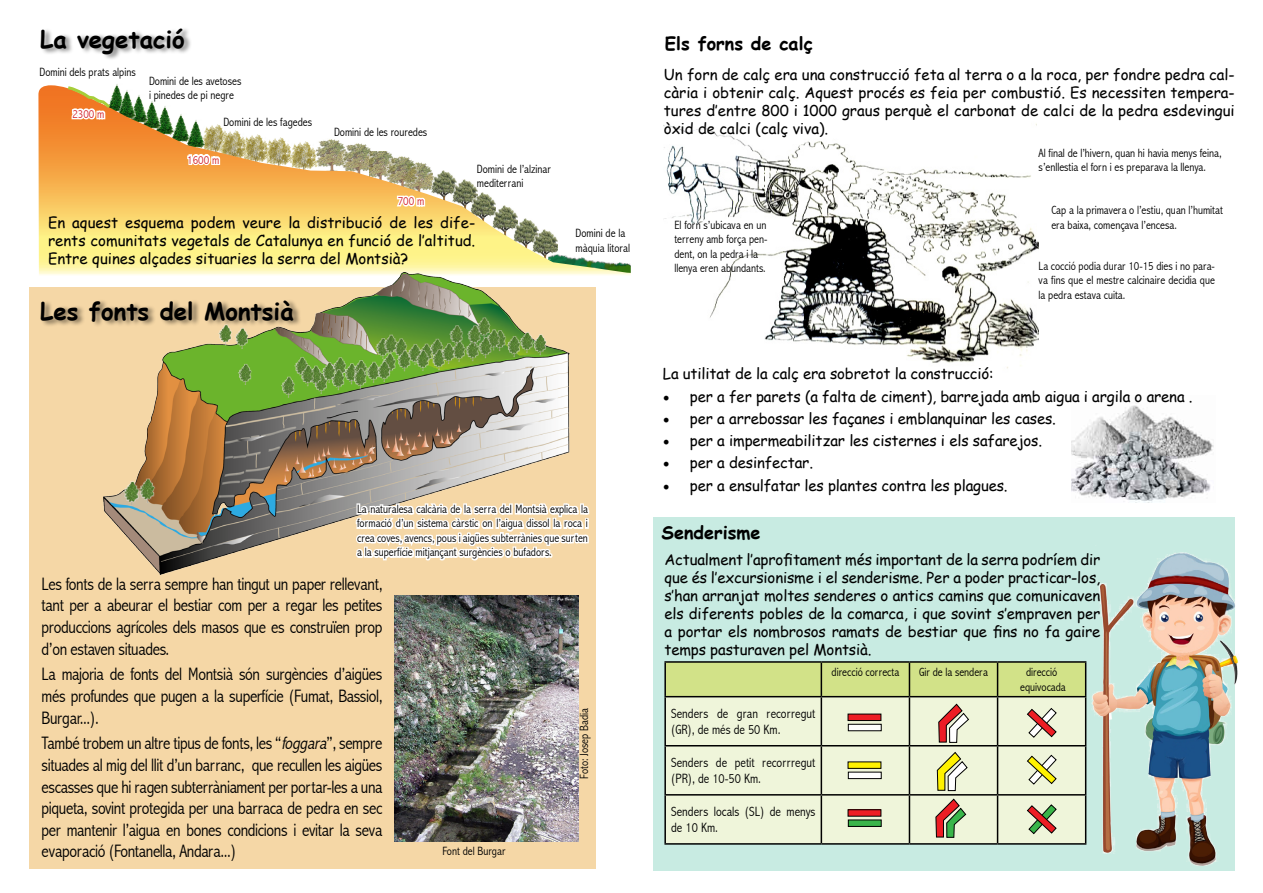
<style>
.page{position:relative;width:1263px;height:893px;background:#fff}
.page>*{position:absolute;margin:0;border:0;box-sizing:border-box;transform-origin:0 0}
.t1{font:700 24px "Comic Sans MS";color:#000}
.t2{font:300 condensed 18px/21.6px "Abadi";letter-spacing:-.02em;color:#000;text-align:justify}
.t3{font:700 18px "Comic Sans MS";color:#000}
.t4{font:15px/18px "Comic Sans MS";letter-spacing:-.01em;color:#000;text-align:justify}
.t5{font:300 condensed 13.5px/16.2px "Abadi";color:#000}
.t6{font:300 condensed 12px/14.4px "Abadi";color:#000}
.t7{font:300 condensed 12px "Abadi";color:#d2232a}
.s1{font-style:italic}
.s2{font-family:"Minion Pro";font-size:18px}
</style>
<div class="page">
<svg style="left:38px;top:85px;width:626px;height:213px"></svg>
<div style="left:29px;top:287px;width:566px;height:581px;background:#f5d7a6"></div>
<div style="left:40px;top:26px;width:152px;height:34px;background:#000;opacity:.51"></div>
<div style="left:40px;top:298px;width:262px;height:30px;background:#000;opacity:.51"></div>
<img style="left:394px;top:595px;width:184px;height:246px">
<img style="left:103px;top:273px;width:466px;height:302px">
<svg style="left:354px;top:483px;width:236px;height:80px"></svg>
<svg style="left:394px;top:193px;width:33px;height:17px"></svg>
<svg style="left:185px;top:152px;width:37px;height:18px"></svg>
<svg style="left:65px;top:85px;width:48px;height:37px"></svg>
<div style="left:631px;top:219px;width:75px;height:85px;background:#fff"></div>
<img style="left:1072px;top:403px;width:142px;height:99px">
<div style="left:653px;top:517px;width:582px;height:353px;background:#c8ebe2"></div>
<img style="left:1091px;top:552px;width:148px;height:313px">
<img style="left:664px;top:123px;width:374px;height:246px">
<div style="left:666px;top:663px;width:419px;height:33px;background:#d2e288"></div>
<div style="left:666px;top:697px;width:419px;height:146px;background:#eff5da"></div>
<hr style="left:664px;top:661px;width:157px;height:2px;background:#000">
<hr style="left:664px;top:663px;width:2px;height:33px;background:#000">
<hr style="left:821px;top:661px;width:88px;height:2px;background:#000">
<hr style="left:821px;top:663px;width:1px;height:33px;background:#000">
<hr style="left:909px;top:661px;width:88px;height:2px;background:#000">
<hr style="left:909px;top:663px;width:1px;height:33px;background:#000">
<hr style="left:997px;top:661px;width:89px;height:2px;background:#000">
<hr style="left:997px;top:663px;width:1px;height:33px;background:#000">
<hr style="left:1085px;top:663px;width:1px;height:33px;background:#000">
<hr style="left:664px;top:696px;width:157px;height:1px;background:#000">
<hr style="left:664px;top:697px;width:2px;height:48px;background:#000">
<hr style="left:821px;top:696px;width:88px;height:1px;background:#000">
<hr style="left:821px;top:697px;width:1px;height:48px;background:#000">
<hr style="left:909px;top:696px;width:88px;height:1px;background:#000">
<hr style="left:909px;top:697px;width:1px;height:48px;background:#000">
<hr style="left:997px;top:696px;width:89px;height:1px;background:#000">
<hr style="left:997px;top:697px;width:1px;height:48px;background:#000">
<hr style="left:1085px;top:697px;width:1px;height:48px;background:#000">
<hr style="left:664px;top:745px;width:157px;height:1px;background:#000">
<hr style="left:664px;top:746px;width:2px;height:48px;background:#000">
<hr style="left:821px;top:745px;width:88px;height:1px;background:#000">
<hr style="left:821px;top:746px;width:1px;height:48px;background:#000">
<hr style="left:909px;top:745px;width:88px;height:1px;background:#000">
<hr style="left:909px;top:746px;width:1px;height:48px;background:#000">
<hr style="left:997px;top:745px;width:89px;height:1px;background:#000">
<hr style="left:997px;top:746px;width:1px;height:48px;background:#000">
<hr style="left:1085px;top:746px;width:1px;height:48px;background:#000">
<hr style="left:664px;top:794px;width:157px;height:2px;background:#000">
<hr style="left:664px;top:796px;width:2px;height:47px;background:#000">
<hr style="left:821px;top:794px;width:88px;height:2px;background:#000">
<hr style="left:821px;top:796px;width:1px;height:47px;background:#000">
<hr style="left:909px;top:794px;width:88px;height:2px;background:#000">
<hr style="left:909px;top:796px;width:1px;height:47px;background:#000">
<hr style="left:997px;top:794px;width:89px;height:2px;background:#000">
<hr style="left:997px;top:796px;width:1px;height:47px;background:#000">
<hr style="left:1085px;top:796px;width:1px;height:47px;background:#000">
<hr style="left:664px;top:843px;width:157px;height:2px;background:#000">
<hr style="left:821px;top:843px;width:88px;height:2px;background:#000">
<hr style="left:909px;top:843px;width:88px;height:2px;background:#000">
<hr style="left:997px;top:843px;width:89px;height:2px;background:#000">
<div style="left:848px;top:714px;width:33px;height:6px;background:#ed1d24"></div>
<div style="left:848px;top:714px;width:33px;height:7px;border:1px solid #000"></div>
<div style="left:848px;top:724px;width:33px;height:7px;background:#fff"></div>
<div style="left:848px;top:724px;width:34px;height:7px;border:1px solid #000"></div>
<div style="left:848px;top:762px;width:33px;height:6px;background:#fff200"></div>
<div style="left:848px;top:761px;width:33px;height:8px;border:1px solid #000"></div>
<div style="left:848px;top:772px;width:33px;height:7px;background:#fff"></div>
<div style="left:848px;top:772px;width:34px;height:7px;border:1px solid #000"></div>
<div style="left:848px;top:810px;width:33px;height:6px;background:#ed1d24"></div>
<div style="left:848px;top:809px;width:33px;height:8px;border:1px solid #000"></div>
<div style="left:848px;top:820px;width:33px;height:6px;background:#39b54a"></div>
<div style="left:848px;top:820px;width:34px;height:7px;border:1px solid #000"></div>
<svg style="left:938px;top:703px;width:31px;height:40px"></svg>
<svg style="left:936px;top:751px;width:32px;height:40px"></svg>
<svg style="left:935px;top:798px;width:32px;height:40px"></svg>
<svg style="left:1026px;top:707px;width:31px;height:31px"></svg>
<svg style="left:1026px;top:754px;width:31px;height:31px"></svg>
<svg style="left:1026px;top:804px;width:31px;height:31px"></svg>
<h1 class="t1" style="left:40px;top:21px;width:146px">La vegetació</h1>
<p class="t6" style="left:40px;top:65px;width:98px">Domini dels prats alpins</p>
<p class="t7" style="left:72px;top:107px;width:33px">2300 m</p>
<p class="t6" style="left:149px;top:74px;width:94px">Domini de les avetoses i pinedes de pi negre</p>
<p class="t6" style="left:223px;top:115px;width:90px">Domini de les fagedes</p>
<p class="t7" style="left:187px;top:153px;width:33px">1600 m</p>
<p class="t6" style="left:334px;top:125px;width:95px">Domini de les rouredes</p>
<p class="t7" style="left:398px;top:194px;width:28px">700 m</p>
<p class="t6" style="left:477px;top:161px;width:75px">Domini de l’alzinar mediterrani</p>
<p class="t4" style="left:48px;top:213px;width:429px">En aquest esquema podem veure la distribució de les dife&shy;rents comunitats vegetals de Catalunya en funció de l’altitud.<br>Entre quines alçades situaries la serra del Montsià?</p>
<h1 class="t1" style="left:40px;top:294px;width:255px">Les fonts del Montsià</h1>
<p class="t6" style="left:576px;top:226px;width:56px">Domini de la màquia litoral</p>
<p class="t6" style="left:357px;top:502px;width:232px;text-align:justify">La naturalesa calcària de la serra del Montsià explica la formació d’un sistema càrstic on l’aigua dissol la roca i crea coves, avencs, pous i aigües subterrànies que surten a la superfície mitjançant surgències o bufadors.</p>
<p class="t2" style="left:42px;top:573px;width:342px">Les fonts de la serra sempre han tingut un paper rellevant, tant per a abeurar el bestiar com per a regar les petites produccions agrícoles dels masos que es construïen prop d’on estaven situades.</p>
<p class="t2" style="left:42px;top:664px;width:342px">La majoria de fonts del Montsià són surgències d’aigües més profundes que pugen a la superfície (Fumat, Bassiol, Burgar...).</p>
<p class="t2" style="left:42px;top:733px;width:342px">També trobem un altre tipus de fonts, les “<span class="s1">foggara</span>”, sempre situades al mig del llit d’un barranc, que recullen les aigües escasses que hi ragen subterràniament per portar-les a una piqueta, sovint protegida per una barraca de pedra en sec per mantenir l’aigua en bones condicions i evitar la seva evaporació (Fontanella, Andara...)</p>
<p class="t6" style="left:442px;top:843px;width:65px">Font del Burgar</p>
<p class="t6" style="left:577px;top:779px;width:72px;rotate:-90deg">Foto: Josep Badia</p>
<p class="t3" style="left:665px;top:30px;width:149px">Els forns de calç</p>
<p class="t4" style="left:664px;top:65px;width:572px">Un forn de calç era una construcció feta al terra o a la roca, per fondre pedra cal&shy;cària i obtenir calç. Aquest procés es feia per combustió. Es necessiten tempera&shy;tures d’entre 800 i 1000 graus perquè el carbonat de calci de la pedra esdevingui òxid de calci (calç viva).</p>
<p class="t6" style="left:674px;top:218px;width:95px">El forn s’ubicava en un terreny amb força pen&shy;dent, on la pedra i la llenya eren abundants.</p>
<p class="t6" style="left:1038px;top:145px;width:184px">Al final de l’hivern, quan hi havia menys feina, s’enllestia el forn i es preparava la llenya.</p>
<p class="t6" style="left:1051px;top:203px;width:173px">Cap a la primavera o l’estiu, quan l’humitat era baixa, començava l’encesa.</p>
<p class="t6" style="left:1038px;top:259px;width:178px;text-align:justify">La cocció podia durar 10-15 dies i no para&shy;va fins que el mestre calcinaire decidia que la pedra estava cuita.</p>
<p class="t4" style="left:663px;top:365px;width:332px">La utilitat de la calç era sobretot la construcció:</p>
<p class="t4" style="left:663px;top:387px;width:531px"><span class="s2">•</span> per a fer parets (a falta de ciment), barrejada amb aigua i argila o arena .</p>
<p class="t4" style="left:663px;top:409px;width:395px"><span class="s2">•</span> per a arrebossar les façanes i emblanquinar les cases.</p>
<p class="t4" style="left:663px;top:431px;width:381px"><span class="s2">•</span> per a impermeabilitzar les cisternes i els safarejos.</p>
<p class="t4" style="left:663px;top:454px;width:152px"><span class="s2">•</span> per a desinfectar.</p>
<p class="t4" style="left:663px;top:476px;width:346px"><span class="s2">•</span> per a ensulfatar les plantes contra les plagues.</p>
<p class="t3" style="left:662px;top:519px;width:101px">Senderisme</p>
<p class="t4" style="left:664px;top:550px;width:437px">Actualment l’aprofitament més important de la serra podríem dir que és l’excursionisme i el senderisme. Per a poder practicar-los, s’han arranjat moltes senderes o antics camins que comunicaven els diferents pobles de la comarca, i que sovint s’empraven per a portar els nombrosos ramats de bestiar que fins no fa gaire temps pasturaven pel Montsià.</p>
<p class="t6" style="left:831px;top:665px;width:69px">direcció correcta</p>
<p class="t6" style="left:919px;top:665px;width:70px">Gir de la sendera</p>
<p class="t6" style="left:1020px;top:665px;width:47px;text-align:center">direcció equivocada</p>
<p class="t5" style="left:671px;top:705px;width:146px">Senders de gran recorregut (GR), de més de 50 Km.</p>
<p class="t5" style="left:671px;top:754px;width:146px">Senders de petit recorrregut (PR), de 10-50 Km.</p>
<p class="t5" style="left:671px;top:803px;width:146px">Senders locals (SL) de menys de 10 Km.</p>
</div>
